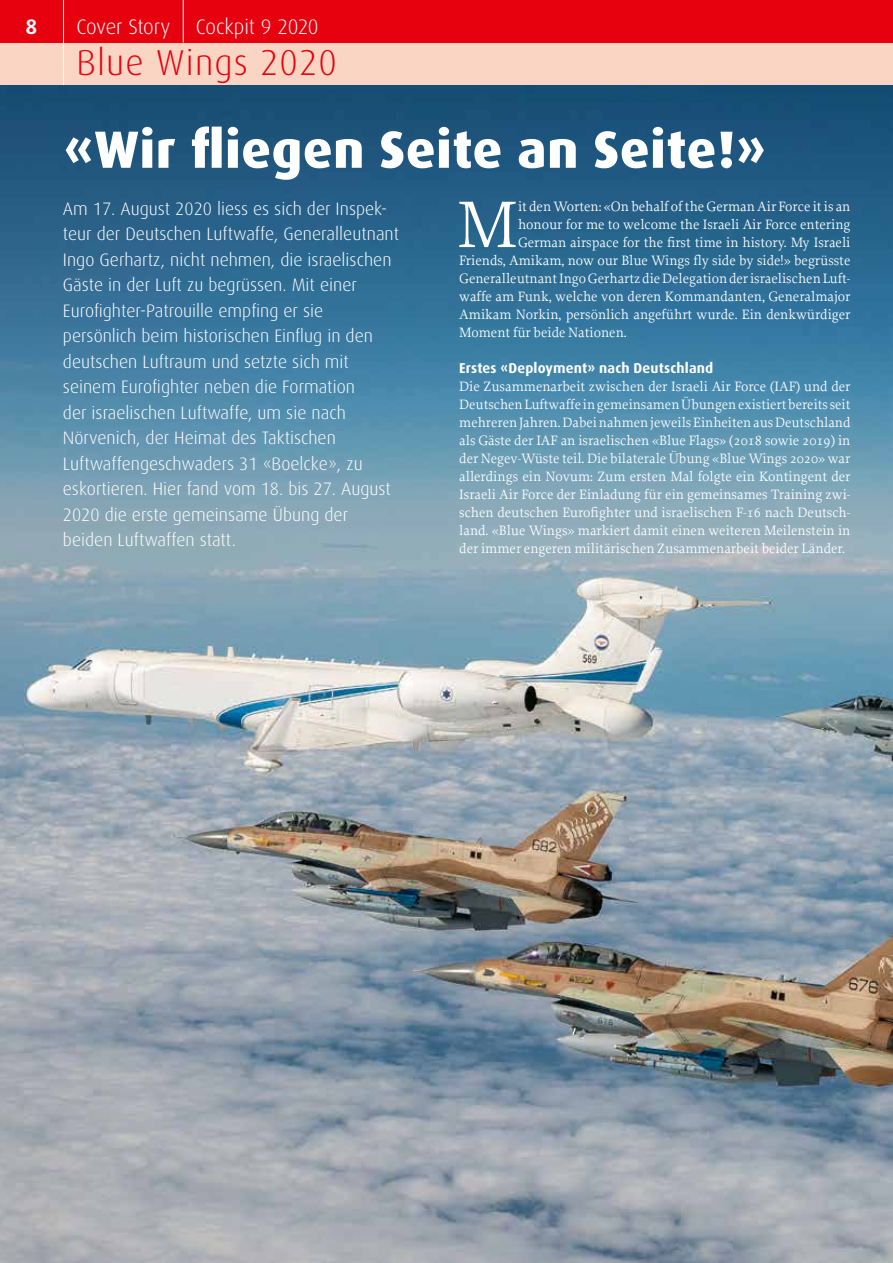
<style>
.page{position:relative;width:893px;height:1263px;background:#fff}
.page>*{position:absolute;margin:0;border:0;box-sizing:border-box;transform-origin:0 0}
.t1{font:69.3px "Proforma";color:#fff}
.t2{font:800 52.5px "Dax";letter-spacing:.01em;color:#fff}
.t3{font:300 36px "Dax";letter-spacing:.03em;color:#e7000e}
.t4{font:300 21px "Dax";letter-spacing:-.02em;color:#fff}
.t5{font:700 21px "Dax";color:#fff}
.t6{font:300 18px/25.5px "Dax";color:#fff}
.t7{font:14.25px/18px "Proforma";color:#fff;text-align:justify}
.t8{font:700 14.25px "Dax";letter-spacing:.01em;color:#fff}
</style>
<div class="page">
<img style="left:0;top:85px;width:893px;height:1178px">
<div style="left:0;top:43px;width:893px;height:42px;background:#fbd5c3"></div>
<div style="left:0;top:0;width:893px;height:43px;background:#e7000e"></div>
<hr style="left:63px;top:0;width:1px;height:85px;background:#fff">
<hr style="left:183px;top:0;width:1px;height:43px;background:#fff">
<h3 class="t5" style="left:26px;top:15px;width:13px">8</h3>
<h3 class="t4" style="left:77px;top:15px;width:244px">Cover Story Cockpit 9 2020</h3>
<h3 class="t3" style="left:77px;top:43px;width:262px">Blue Wings 2020</h3>
<h2 class="t2" style="left:64px;top:120px;width:703px">«Wir fliegen Seite an Seite!»</h2>
<h1 class="t1" style="left:457px;top:182px;width:63px">M</h1>
<p class="t7" style="left:518px;top:197px;width:334px">it den Worten: «On behalf of the German Air Force it is an</p>
<p class="t6" style="left:63px;top:196px;width:338px">Am 17. August 2020 liess es sich der Inspek&shy;teur der Deutschen Luftwaffe, Generalleutnant Ingo Gerhartz, nicht nehmen, die israelischen Gäste in der Luft zu begrüssen. Mit einer Eurofighter-Patrouille empfing er sie persönlich beim historischen Einflug in den deutschen Luftraum und setzte sich mit seinem Eurofighter neben die Formation<br>der israelischen Luftwaffe, um sie nach Nörvenich, der Heimat des Taktischen Luftwaffengeschwaders 31 «Boelcke», zu eskortieren. Hier fand vom 18. bis 27. August 2020 die erste gemeinsame Übung der beiden Luftwaffen statt.</p>
<p class="t7" style="left:518px;top:215px;width:334px">honour for me to welcome the Israeli Air Force entering</p>
<p class="t7" style="left:518px;top:233px;width:334px">German airspace for the first time in history. My Israeli</p>
<p class="t7" style="left:459px;top:251px;width:393px">Friends, Amikam, now our Blue Wings fly side by side!» begrüsste</p>
<p class="t7" style="left:459px;top:269px;width:393px">Generalleutnant Ingo Gerhartz die Delegation der israelischen Luft-</p>
<p class="t7" style="left:459px;top:287px;width:393px">waffe am Funk, welche von deren Kommandanten, Generalmajor</p>
<p class="t7" style="left:459px;top:305px;width:393px">Amikam Norkin, persönlich angeführt wurde. Ein denkwürdiger</p>
<p class="t7" style="left:459px;top:323px;width:169px">Moment für beide Nationen.</p>
<p class="t8" style="left:459px;top:360px;width:256px">Erstes «Deployment» nach Deutschland</p>
<p class="t7" style="left:459px;top:377px;width:393px">Die Zusammenarbeit zwischen der Israeli Air Force (IAF) und der Deutschen Luftwaffe in gemeinsamen Übungen existiert bereits seit mehreren Jahren. Dabei nahmen jeweils Einheiten aus Deutschland als Gäste der IAF an israelischen «Blue Flags» (2018 sowie 2019) in der Negev-Wüste teil. Die bilaterale Übung «Blue Wings 2020» war allerdings ein Novum: Zum ersten Mal folgte ein Kontingent der Israeli Air Force der Einladung für ein gemeinsames Training zwi&shy;schen deutschen Eurofighter und israelischen F-16 nach Deutsch&shy;land. «Blue Wings» markiert damit einen weiteren Meilenstein in der immer engeren militärischen Zusammenarbeit beider Länder.</p>
</div>
